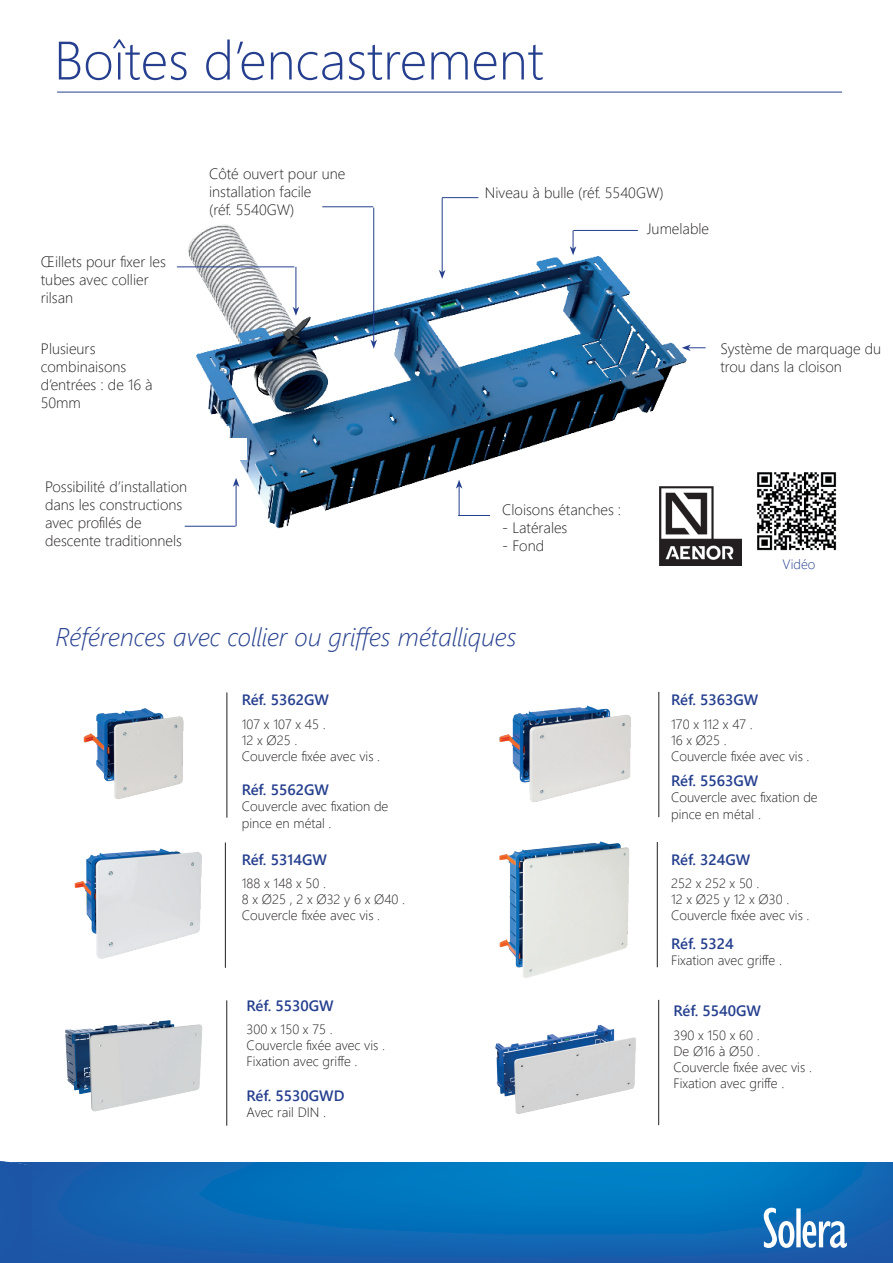
<style>
.page{position:relative;width:893px;height:1263px;background:#fff}
.page>*{position:absolute;margin:0;border:0;box-sizing:border-box;transform-origin:0 0}
.t1{font:300 54px "Segoe UI";color:#253f8e}
.t2{font:italic 300 25.5px "Segoe UI";color:#253f8e}
.t3{font:300 15px/18px "Segoe UI";color:#231f20}
.t4{font:600 15px "Segoe UI";color:#253f8e}
.t5{font:300 13.5px/16.2px "Segoe UI";color:#231f20}
.t6{font:300 13.5px "Segoe UI";color:#253f8e}
</style>
<div class="page">
<img style="left:31px;top:1162px;width:862px;height:101px">
<div style="left:0;top:1162px;width:31px;height:101px;background:#1c55a6"></div>
<img style="left:84px;top:708px;width:100px;height:91px">
<img style="left:74px;top:848px;width:127px;height:111px">
<img style="left:65px;top:1020px;width:138px;height:92px">
<img style="left:500px;top:705px;width:131px;height:98px">
<img style="left:499px;top:842px;width:131px;height:136px">
<img style="left:495px;top:1024px;width:141px;height:90px">
<hr style="left:227px;top:692px;width:1px;height:126px;background:#231f20">
<hr style="left:225px;top:842px;width:1px;height:126px;background:#231f20">
<hr style="left:226px;top:1000px;width:1px;height:126px;background:#231f20">
<hr style="left:658px;top:692px;width:1px;height:125px;background:#231f20">
<hr style="left:657px;top:842px;width:1px;height:125px;background:#231f20">
<hr style="left:658px;top:1000px;width:1px;height:125px;background:#231f20">
<svg style="left:764px;top:1208px;width:83px;height:40px"></svg>
<img style="left:184px;top:197px;width:508px;height:332px">
<hr style="left:296px;top:267px;width:1px;height:42px;background:#253f8e">
<svg style="left:293px;top:307px;width:6px;height:9px"></svg>
<hr style="left:177px;top:267px;width:117px;height:1px;background:#253f8e">
<hr style="left:373px;top:208px;width:1px;height:134px;background:#253f8e">
<svg style="left:370px;top:340px;width:7px;height:9px"></svg>
<hr style="left:322px;top:207px;width:51px;height:1px;background:#253f8e">
<hr style="left:442px;top:198px;width:1px;height:74px;background:#253f8e">
<svg style="left:439px;top:270px;width:6px;height:9px"></svg>
<hr style="left:442px;top:197px;width:36px;height:1px;background:#253f8e">
<svg style="left:682px;top:344px;width:24px;height:7px"></svg>
<hr style="left:236px;top:484px;width:1px;height:42px;background:#253f8e">
<svg style="left:233px;top:478px;width:6px;height:9px"></svg>
<hr style="left:185px;top:526px;width:51px;height:1px;background:#253f8e">
<svg style="left:456px;top:480px;width:6px;height:35px"></svg>
<hr style="left:458px;top:515px;width:32px;height:1px;background:#253f8e">
<svg style="left:570px;top:230px;width:6px;height:25px"></svg>
<hr style="left:573px;top:230px;width:65px;height:1px;background:#253f8e">
<img style="left:659px;top:487px;width:82px;height:79px">
<hr style="left:57px;top:92px;width:785px;height:1px;background:#253f8e">
<img style="left:757px;top:472px;width:80px;height:79px">
<div style="left:186px;top:439px;width:61px;height:21px;background:#fff"></div>
<h1 class="t1" style="left:54px;top:17px;width:491px">Boîtes d’encastrement</h1>
<p class="t3" style="left:41px;top:252px;width:126px">Œillets pour fixer les tubes avec collier rilsan</p>
<p class="t3" style="left:41px;top:339px;width:113px">Plusieurs combinaisons d’entrées : de 16 à<br>50mm</p>
<p class="t3" style="left:209px;top:164px;width:138px">Côté ouvert pour une installation facile<br>(réf. 5540GW)</p>
<p class="t3" style="left:485px;top:183px;width:180px">Niveau à bulle (réf. 5540GW)</p>
<p class="t3" style="left:647px;top:219px;width:64px">Jumelable</p>
<p class="t3" style="left:720px;top:339px;width:162px">Système de marquage du trou dans la cloison</p>
<p class="t3" style="left:45px;top:477px;width:144px">Possibilité d’installation dans les constructions avec profilés de descente traditionnels</p>
<p class="t3" style="left:502px;top:500px;width:121px">Cloisons étanches :</p>
<p class="t3" style="left:502px;top:518px;width:67px">- Latérales</p>
<p class="t3" style="left:502px;top:536px;width:43px">- Fond</p>
<h2 class="t2" style="left:55px;top:613px;width:463px">Références avec collier ou griffes métalliques</h2>
<p class="t6" style="left:783px;top:553px;width:34px">Vidéo</p>
<p class="t4" style="left:242px;top:688px;width:89px">Réf. 5362GW</p>
<p class="t5" style="left:242px;top:715px;width:140px">107 x 107 x 45 .<br>12 x Ø25 .<br>Couvercle fixée avec vis .</p>
<p class="t4" style="left:242px;top:778px;width:89px">Réf. 5562GW</p>
<p class="t5" style="left:242px;top:798px;width:148px">Couvercle avec fixation de pince en métal .</p>
<p class="t4" style="left:242px;top:847px;width:87px">Réf. 5314GW</p>
<p class="t5" style="left:242px;top:874px;width:165px">188 x 148 x 50 .<br>8 x Ø25 , 2 x Ø32 y 6 x Ø40 .<br>Couvercle fixée avec vis .</p>
<p class="t4" style="left:247px;top:993px;width:89px">Réf. 5530GW</p>
<p class="t5" style="left:247px;top:1020px;width:140px">300 x 150 x 75 .<br>Couvercle fixée avec vis .<br>Fixation avec griffe .</p>
<p class="t4" style="left:247px;top:1083px;width:99px">Réf. 5530GWD</p>
<p class="t5" style="left:247px;top:1103px;width:81px">Avec rail DIN .</p>
<p class="t4" style="left:671px;top:688px;width:89px">Réf. 5363GW</p>
<p class="t5" style="left:671px;top:715px;width:140px">170 x 112 x 47 .<br>16 x Ø25 .<br>Couvercle fixée avec vis .</p>
<p class="t4" style="left:671px;top:769px;width:89px">Réf. 5563GW</p>
<p class="t5" style="left:671px;top:789px;width:148px">Couvercle avec fixation de pince en métal .</p>
<p class="t4" style="left:671px;top:847px;width:81px">Réf. 324GW</p>
<p class="t5" style="left:671px;top:874px;width:140px">252 x 252 x 50 .<br>12 x Ø25 y 12 x Ø30 .<br>Couvercle fixée avec vis .</p>
<p class="t4" style="left:671px;top:932px;width:64px">Réf. 5324</p>
<p class="t5" style="left:671px;top:952px;width:112px">Fixation avec griffe .</p>
<p class="t4" style="left:673px;top:999px;width:89px">Réf. 5540GW</p>
<p class="t5" style="left:673px;top:1026px;width:140px">390 x 150 x 60 .<br>De Ø16 à Ø50 .<br>Couvercle fixée avec vis .<br>Fixation avec griffe .</p>
</div>
